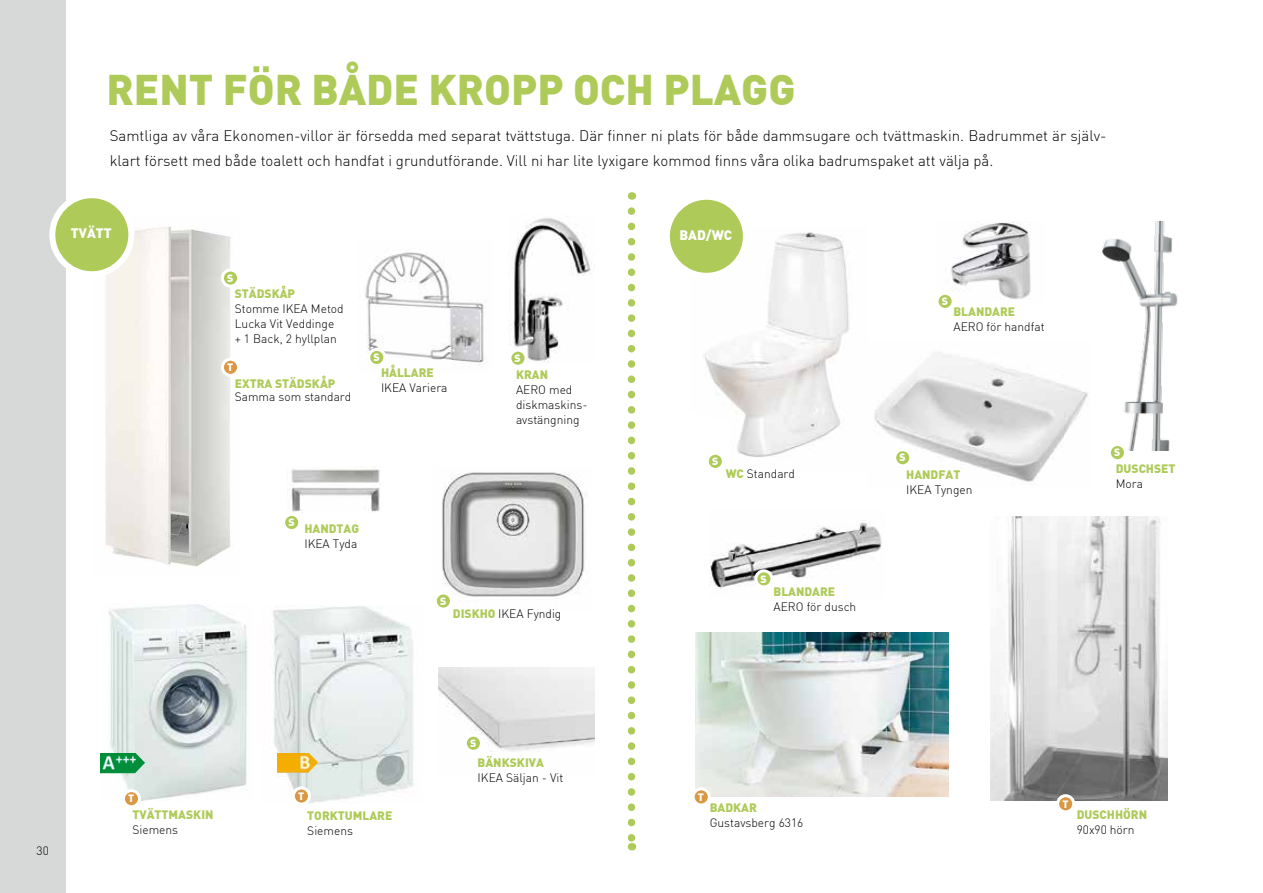
<style>
.page{position:relative;width:1263px;height:893px;background:#fff}
.page>*{position:absolute;margin:0;border:0;box-sizing:border-box;transform-origin:0 0}
.t1{font:900 42px "DIN";color:#aecb59}
.t2{font:300 15px/25.5px "DIN";color:#000}
.t3{font:900 13.5px "DIN";color:#fff}
.t4{font:300 12px/15px "DIN";color:#000}
.t5{font:900 12px "DIN";color:#aecb59}
.t6{font:900 10.5px "DIN";color:#fff}
.s1{font-weight:900;color:#aecb59}
</style>
<div class="page">
<div style="left:0;top:0;width:66px;height:893px;background:#d7d8d8"></div>
<img style="left:696px;top:633px;width:252px;height:164px">
<img style="left:365px;top:250px;width:121px;height:115px">
<div style="left:369px;top:349px;width:16px;height:17px;background:#aecb59;border-radius:50%"></div>
<div style="left:367px;top:348px;width:19px;height:19px;border:3px solid #fff;border-radius:50%"></div>
<img style="left:703px;top:232px;width:146px;height:225px">
<div style="left:707px;top:453px;width:16px;height:16px;background:#aecb59;border-radius:50%"></div>
<div style="left:706px;top:452px;width:19px;height:19px;border:3px solid #fff;border-radius:50%"></div>
<img style="left:991px;top:517px;width:176px;height:283px">
<div style="left:1058px;top:796px;width:16px;height:16px;background:#da9744;border-radius:50%"></div>
<div style="left:1056px;top:794px;width:19px;height:19px;border:3px solid #fff;border-radius:50%"></div>
<img style="left:1102px;top:222px;width:76px;height:228px">
<div style="left:1109px;top:445px;width:16px;height:16px;background:#aecb59;border-radius:50%"></div>
<div style="left:1108px;top:443px;width:19px;height:19px;border:3px solid #fff;border-radius:50%"></div>
<img style="left:951px;top:222px;width:80px;height:77px">
<div style="left:937px;top:293px;width:16px;height:16px;background:#aecb59;border-radius:50%"></div>
<div style="left:935px;top:292px;width:20px;height:19px;border:3px solid #fff;border-radius:50%"></div>
<svg style="left:628px;top:211px;width:7px;height:639px"></svg>
<div style="left:667px;top:197px;width:79px;height:79px;background:#aecb59;border-radius:50%"></div>
<div style="left:664px;top:194px;width:85px;height:85px;border:6px solid #fff;border-radius:50%"></div>
<img style="left:105px;top:226px;width:126px;height:341px">
<svg style="left:222px;top:270px;width:17px;height:16px"></svg>
<div style="left:221px;top:268px;width:19px;height:20px;border:3px solid #fff;border-radius:50%"></div>
<div style="left:222px;top:359px;width:17px;height:16px;background:#da9744;border-radius:50%"></div>
<div style="left:221px;top:358px;width:19px;height:19px;border:3px solid #fff;border-radius:50%"></div>
<img style="left:438px;top:667px;width:156px;height:85px">
<div style="left:465px;top:735px;width:16px;height:16px;background:#aecb59;border-radius:50%"></div>
<div style="left:464px;top:734px;width:19px;height:19px;border:3px solid #fff;border-radius:50%"></div>
<img style="left:442px;top:472px;width:143px;height:129px">
<svg style="left:435px;top:593px;width:16px;height:16px"></svg>
<div style="left:434px;top:591px;width:19px;height:20px;border:3px solid #fff;border-radius:50%"></div>
<img style="left:513px;top:218px;width:79px;height:144px">
<div style="left:510px;top:350px;width:16px;height:16px;background:#aecb59;border-radius:50%"></div>
<div style="left:508px;top:349px;width:19px;height:19px;border:3px solid #fff;border-radius:50%"></div>
<img style="left:108px;top:604px;width:140px;height:197px">
<img style="left:273px;top:606px;width:141px;height:197px">
<div style="left:293px;top:788px;width:16px;height:16px;background:#da9744;border-radius:50%"></div>
<div style="left:292px;top:786px;width:19px;height:20px;border:3px solid #fff;border-radius:50%"></div>
<div style="left:52px;top:195px;width:79px;height:79px;background:#aecb59;border-radius:50%"></div>
<div style="left:49px;top:192px;width:85px;height:85px;border:6px solid #fff;border-radius:50%"></div>
<div style="left:284px;top:514px;width:16px;height:17px;background:#aecb59;border-radius:50%"></div>
<div style="left:282px;top:513px;width:19px;height:19px;border:3px solid #fff;border-radius:50%"></div>
<img style="left:289px;top:469px;width:91px;height:43px">
<img style="left:874px;top:353px;width:214px;height:129px">
<div style="left:895px;top:450px;width:16px;height:16px;background:#aecb59;border-radius:50%"></div>
<div style="left:893px;top:448px;width:19px;height:19px;border:3px solid #fff;border-radius:50%"></div>
<div style="left:123px;top:791px;width:17px;height:16px;background:#da9744;border-radius:50%"></div>
<div style="left:122px;top:789px;width:19px;height:19px;border:3px solid #fff;border-radius:50%"></div>
<div style="left:693px;top:789px;width:16px;height:16px;background:#da9744;border-radius:50%"></div>
<div style="left:692px;top:787px;width:19px;height:19px;border:3px solid #fff;border-radius:50%"></div>
<img style="left:709px;top:520px;width:173px;height:69px">
<div style="left:756px;top:571px;width:16px;height:16px;background:#aecb59;border-radius:50%"></div>
<div style="left:754px;top:569px;width:19px;height:19px;border:3px solid #fff;border-radius:50%"></div>
<img style="left:100px;top:753px;width:48px;height:23px">
<img style="left:278px;top:753px;width:49px;height:23px">
<h1 class="t1" style="left:107px;top:61px;width:691px">RENT FÖR BÅDE KROPP OCH PLAGG</h1>
<p class="t2" style="left:110px;top:122px;width:998px">Samtliga av våra Ekonomen-villor är försedda med separat tvättstuga. Där finner ni plats för både dammsugare och tvättmaskin. Badrummet är själv&shy;klart försett med både toalett och handfat i grundutförande. Vill ni har lite lyxigare kommod finns våra olika badrumspaket att välja på.</p>
<p class="t3" style="left:71px;top:224px;width:42px">TVÄTT</p>
<p class="t6" style="left:227px;top:271px;width:8px">S</p>
<p class="t5" style="left:235px;top:285px;width:62px">STÄDSKÅP</p>
<p class="t4" style="left:235px;top:301px;width:110px">Stomme IKEA Metod<br>Lucka Vit Veddinge<br>+ 1 Back, 2 hyllplan</p>
<p class="t6" style="left:227px;top:360px;width:8px">T</p>
<p class="t5" style="left:235px;top:376px;width:102px">EXTRA STÄDSKÅP</p>
<p class="t4" style="left:235px;top:389px;width:118px">Samma som standard</p>
<p class="t6" style="left:373px;top:350px;width:8px">S</p>
<p class="t5" style="left:381px;top:365px;width:54px">HÅLLARE</p>
<p class="t4" style="left:381px;top:380px;width:68px">IKEA Variera</p>
<p class="t6" style="left:515px;top:351px;width:8px">S</p>
<p class="t5" style="left:516px;top:366px;width:34px">KRAN</p>
<p class="t4" style="left:516px;top:382px;width:73px">AERO med diskmaskins&shy;avstängning</p>
<p class="t6" style="left:288px;top:515px;width:8px">S</p>
<p class="t5" style="left:304px;top:520px;width:56px">HANDTAG</p>
<p class="t4" style="left:304px;top:536px;width:54px">IKEA Tyda</p>
<p class="t6" style="left:440px;top:594px;width:8px">S</p>
<p class="t4" style="left:453px;top:606px;width:110px"><span class="s1">DISKHO</span> IKEA Fyndig</p>
<p class="t3" style="left:679px;top:226px;width:54px">BAD/WC</p>
<p class="t6" style="left:942px;top:294px;width:8px">S</p>
<p class="t5" style="left:953px;top:304px;width:63px">BLANDARE</p>
<p class="t4" style="left:953px;top:319px;width:93px">AERO för handfat</p>
<p class="t6" style="left:712px;top:454px;width:8px">S</p>
<p class="t4" style="left:726px;top:466px;width:71px"><span class="s1">WC</span> Standard</p>
<p class="t6" style="left:761px;top:572px;width:8px">S</p>
<p class="t5" style="left:773px;top:584px;width:63px">BLANDARE</p>
<p class="t4" style="left:773px;top:599px;width:84px">AERO för dusch</p>
<p class="t6" style="left:899px;top:451px;width:8px">S</p>
<p class="t5" style="left:906px;top:466px;width:56px">HANDFAT</p>
<p class="t4" style="left:906px;top:482px;width:68px">IKEA Tyngen</p>
<p class="t6" style="left:1114px;top:445px;width:8px">S</p>
<p class="t5" style="left:1116px;top:461px;width:61px">DUSCHSET</p>
<p class="t4" style="left:1116px;top:476px;width:29px">Mora</p>
<p class="t4" style="left:37px;top:843px;width:14px">30</p>
<p class="t6" style="left:128px;top:792px;width:8px">T</p>
<p class="t5" style="left:133px;top:807px;width:83px">TVÄTTMASKIN</p>
<p class="t4" style="left:133px;top:822px;width:47px">Siemens</p>
<p class="t6" style="left:298px;top:789px;width:8px">T</p>
<p class="t5" style="left:307px;top:807px;width:87px">TORKTUMLARE</p>
<p class="t4" style="left:307px;top:823px;width:47px">Siemens</p>
<p class="t6" style="left:470px;top:736px;width:8px">S</p>
<p class="t5" style="left:478px;top:755px;width:68px">BÄNKSKIVA</p>
<p class="t4" style="left:478px;top:770px;width:87px">IKEA Säljan - Vit</p>
<p class="t6" style="left:698px;top:790px;width:8px">T</p>
<p class="t5" style="left:710px;top:800px;width:49px">BADKAR</p>
<p class="t4" style="left:710px;top:815px;width:95px">Gustavsberg 6316</p>
<p class="t6" style="left:1062px;top:797px;width:8px">T</p>
<p class="t5" style="left:1077px;top:807px;width:72px">DUSCHHÖRN</p>
<p class="t4" style="left:1077px;top:822px;width:59px">90x90 hörn</p>
</div>
